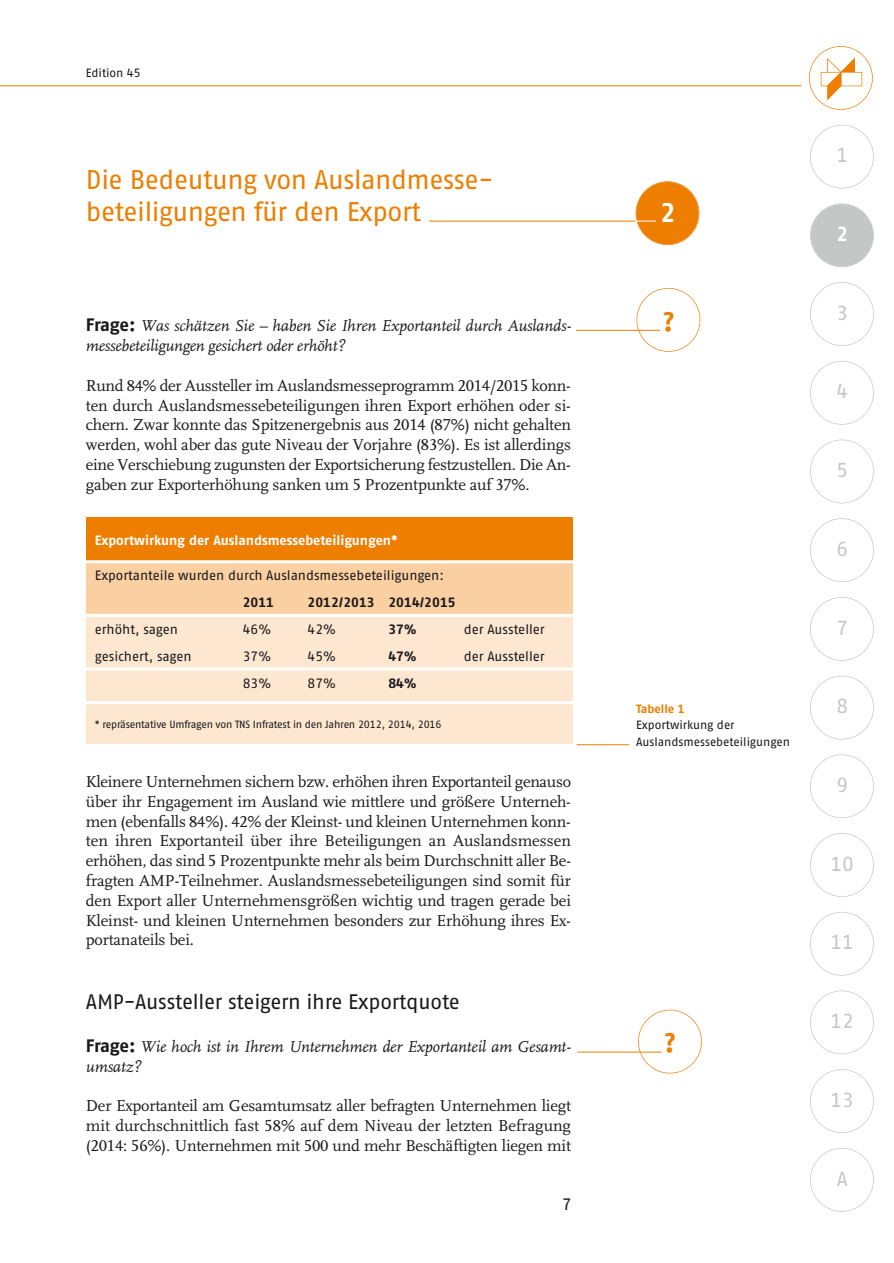
<style>
.page{position:relative;width:894px;height:1263px;background:#fff}
.page>*{position:absolute;margin:0;border:0;box-sizing:border-box;transform-origin:0 0}
.t1{font:27px/32.4px "Fago No Regular Tf";letter-spacing:-.015em;color:#ed7e00}
.t2{font:27px "Fago No Bold Tf";color:#ed7e00}
.t3{font:27px "Fago No Bold Tf";color:#fff}
.t4{font:21px "Fago No Regular Tf";letter-spacing:-.01em;color:#19181a}
.t5{font:20.25px "Fago No Regular Tf";color:#c5c6c6}
.t6{font:20.25px "Fago No Bold Tf";color:#fff}
.t7{font:16.5px/19.8px "Scala LF";letter-spacing:-.01em;color:#19181a;text-align:justify}
.t8{font:italic 16.5px/19.8px "Scala LF";letter-spacing:-.01em;color:#19181a}
.t9{font:16.5px "Fago No Regular Tf";color:#19181a}
.t10{font:13.5px "Fago No Regular Tf";color:#19181a}
.t11{font:13.5px "Fago No Bold Tf";color:#fff}
.t12{font:13.5px "Fago No Bold Tf";color:#19181a}
.t13{font:12px/16.5px "Fago No Regular Tf";color:#19181a}
.t14{font:12px "Fago No Bold Tf";color:#ed7e00}
.t15{font:10.5px "Fago No Regular Tf";letter-spacing:-.015em;color:#19181a}
.s1{font-family:"Fago No Bold Tf";font-style:normal;font-size:18px}
</style>
<div class="page">
<div style="left:808px;top:46px;width:64px;height:64px;border:1px solid #ed7e00;border-radius:50%"></div>
<svg style="left:820px;top:57px;width:41px;height:43px"></svg>
<div style="left:809px;top:125px;width:64px;height:63px;border:1px solid #c5c6c6;border-radius:50%"></div>
<div style="left:810px;top:204px;width:63px;height:62px;background:#c5c6c6;border-radius:50%"></div>
<div style="left:809px;top:203px;width:64px;height:64px;border:1px solid #c5c6c6;border-radius:50%"></div>
<div style="left:809px;top:282px;width:64px;height:64px;border:1px solid #c5c6c6;border-radius:50%"></div>
<div style="left:809px;top:361px;width:64px;height:63px;border:1px solid #c5c6c6;border-radius:50%"></div>
<div style="left:809px;top:439px;width:64px;height:64px;border:1px solid #c5c6c6;border-radius:50%"></div>
<div style="left:809px;top:518px;width:64px;height:64px;border:1px solid #c5c6c6;border-radius:50%"></div>
<div style="left:809px;top:597px;width:64px;height:63px;border:1px solid #c5c6c6;border-radius:50%"></div>
<div style="left:809px;top:675px;width:64px;height:64px;border:1px solid #c5c6c6;border-radius:50%"></div>
<div style="left:809px;top:754px;width:64px;height:64px;border:1px solid #c5c6c6;border-radius:50%"></div>
<div style="left:809px;top:833px;width:64px;height:63px;border:1px solid #c5c6c6;border-radius:50%"></div>
<div style="left:809px;top:911px;width:64px;height:64px;border:1px solid #c5c6c6;border-radius:50%"></div>
<div style="left:809px;top:990px;width:64px;height:64px;border:1px solid #c5c6c6;border-radius:50%"></div>
<div style="left:809px;top:1069px;width:64px;height:63px;border:1px solid #c5c6c6;border-radius:50%"></div>
<div style="left:809px;top:1147px;width:64px;height:64px;border:1px solid #c5c6c6;border-radius:50%"></div>
<hr style="left:576px;top:744px;width:53px;height:1px;background:#ed7e00">
<hr style="left:0;top:85px;width:801px;height:1px;background:#ed7e00">
<div style="left:636px;top:182px;width:62px;height:62px;background:#ed7e00;border-radius:50%"></div>
<div style="left:635px;top:181px;width:64px;height:64px;border:1px solid #ed7e00;border-radius:50%"></div>
<svg style="left:635px;top:221px;width:20px;height:1px"></svg>
<hr style="left:429px;top:221px;width:206px;height:1px;background:#ed7e00">
<div style="left:86px;top:528px;width:486px;height:215px;background:#fde7d0"></div>
<div style="left:86px;top:517px;width:486px;height:44px;background:#ed7e00"></div>
<div style="left:86px;top:562px;width:486px;height:53px;background:#facfa2"></div>
<hr style="left:80px;top:560px;width:523px;height:3px;background:#fff">
<hr style="left:80px;top:614px;width:523px;height:3px;background:#fff">
<hr style="left:80px;top:667px;width:523px;height:3px;background:#fff">
<div style="left:638px;top:1009px;width:63px;height:64px;border:1px solid #ed7e00;border-radius:50%"></div>
<hr style="left:577px;top:1051px;width:84px;height:1px;background:#ed7e00">
<div style="left:636px;top:288px;width:64px;height:64px;border:1px solid #ed7e00;border-radius:50%"></div>
<hr style="left:576px;top:330px;width:84px;height:1px;background:#ed7e00">
<hr style="left:86px;top:701px;width:523px;height:3px;background:#fff">
<p class="t13" style="left:86px;top:66px;width:56px">Edition 45</p>
<h1 class="t1" style="left:86px;top:166px;width:409px">Die Bedeutung von Auslandmesse&shy;beteiligungen für den Export</h1>
<p class="t8" style="left:86px;top:317px;width:486px"><span class="s1">Frage:</span> Was schätzen Sie – haben Sie Ihren Exportanteil durch Auslands&shy;messebeteiligungen gesichert oder erhöht?</p>
<p class="t7" style="left:86px;top:377px;width:486px">Rund 84% der Aussteller im Auslandsmesseprogramm 2014/2015 konn&shy;ten durch Auslandsmessebeteiligungen ihren Export erhöhen oder si&shy;chern. Zwar konnte das Spitzenergebnis aus 2014 (87%) nicht gehalten werden, wohl aber das gute Niveau der Vorjahre (83%). Es ist allerdings eine Verschiebung zugunsten der Exportsicherung festzustellen. Die An&shy;gaben zur Exporterhöhung sanken um 5 Prozentpunkte auf 37%.</p>
<p class="t11" style="left:95px;top:535px;width:304px">Exportwirkung der Auslandsmessebeteiligungen*</p>
<p class="t10" style="left:95px;top:569px;width:350px">Exportanteile wurden durch Auslandsmessebeteiligungen:</p>
<p class="t12" style="left:243px;top:596px;width:33px">2011</p>
<p class="t12" style="left:307px;top:596px;width:149px">2012/2013 2014/2015</p>
<p class="t10" style="left:95px;top:623px;width:85px">erhöht, sagen</p>
<p class="t10" style="left:243px;top:623px;width:30px">46%</p>
<p class="t10" style="left:307px;top:623px;width:30px">42%</p>
<p class="t12" style="left:388px;top:623px;width:29px">37%</p>
<p class="t10" style="left:463px;top:623px;width:82px">der Aussteller</p>
<p class="t10" style="left:95px;top:650px;width:98px">gesichert, sagen</p>
<p class="t10" style="left:243px;top:650px;width:30px">37%</p>
<p class="t10" style="left:307px;top:650px;width:30px">45%</p>
<p class="t12" style="left:388px;top:650px;width:29px">47%</p>
<p class="t10" style="left:463px;top:650px;width:82px">der Aussteller</p>
<p class="t10" style="left:243px;top:677px;width:30px">83%</p>
<p class="t10" style="left:307px;top:677px;width:30px">87%</p>
<p class="t12" style="left:388px;top:677px;width:29px">84%</p>
<p class="t15" style="left:95px;top:720px;width:348px">* repräsentative Umfragen von TNS Infratest in den Jahren 2012, 2014, 2016</p>
<p class="t7" style="left:86px;top:773px;width:486px">Kleinere Unternehmen sichern bzw. erhöhen ihren Exportanteil genauso über ihr Engagement im Ausland wie mittlere und größere Unterneh&shy;men (ebenfalls 84%). 42% der Kleinst- und kleinen Unternehmen konn&shy;ten ihren Exportanteil über ihre Beteiligungen an Auslandsmessen erhöhen, das sind 5 Prozentpunkte mehr als beim Durchschnitt aller Be&shy;fragten AMP-Teilnehmer. Auslandsmessebeteiligungen sind somit für den Export aller Unternehmensgrößen wichtig und tragen gerade bei Kleinst- und kleinen Unternehmen besonders zur Erhöhung ihres Ex&shy;portanateils bei.</p>
<p class="t4" style="left:86px;top:993px;width:375px">AMP-Aussteller steigern ihre Exportquote</p>
<p class="t8" style="left:86px;top:1037px;width:486px"><span class="s1">Frage:</span> Wie hoch ist in Ihrem Unternehmen der Exportanteil am Gesamt&shy;umsatz?</p>
<p class="t7" style="left:86px;top:1097px;width:486px">Der Exportanteil am Gesamtumsatz aller befragten Unternehmen liegt mit durchschnittlich fast 58% auf dem Niveau der letzten Befragung (2014: 56%). Unternehmen mit 500 und mehr Beschäftigten liegen mit</p>
<p class="t9" style="left:562px;top:1198px;width:11px">7</p>
<h1 class="t3" style="left:659px;top:202px;width:17px">2</h1>
<h1 class="t2" style="left:662px;top:311px;width:13px">?</h1>
<p class="t14" style="left:636px;top:704px;width:50px">Tabelle 1</p>
<p class="t13" style="left:636px;top:718px;width:155px">Exportwirkung der<br>Auslandsmessebeteiligungen</p>
<h1 class="t2" style="left:664px;top:1032px;width:13px">?</h1>
<p class="t5" style="left:836px;top:148px;width:13px">1</p>
<p class="t6" style="left:836px;top:226px;width:13px">2</p>
<p class="t5" style="left:836px;top:305px;width:13px">3</p>
<p class="t5" style="left:836px;top:384px;width:13px">4</p>
<p class="t5" style="left:836px;top:462px;width:13px">5</p>
<p class="t5" style="left:836px;top:541px;width:13px">6</p>
<p class="t5" style="left:836px;top:620px;width:13px">7</p>
<p class="t5" style="left:836px;top:698px;width:13px">8</p>
<p class="t5" style="left:836px;top:777px;width:13px">9</p>
<p class="t5" style="left:830px;top:856px;width:25px">10</p>
<p class="t5" style="left:830px;top:934px;width:25px">11</p>
<p class="t5" style="left:830px;top:1013px;width:25px">12</p>
<p class="t5" style="left:830px;top:1092px;width:25px">13</p>
<p class="t5" style="left:836px;top:1170px;width:12px">A</p>
</div>
